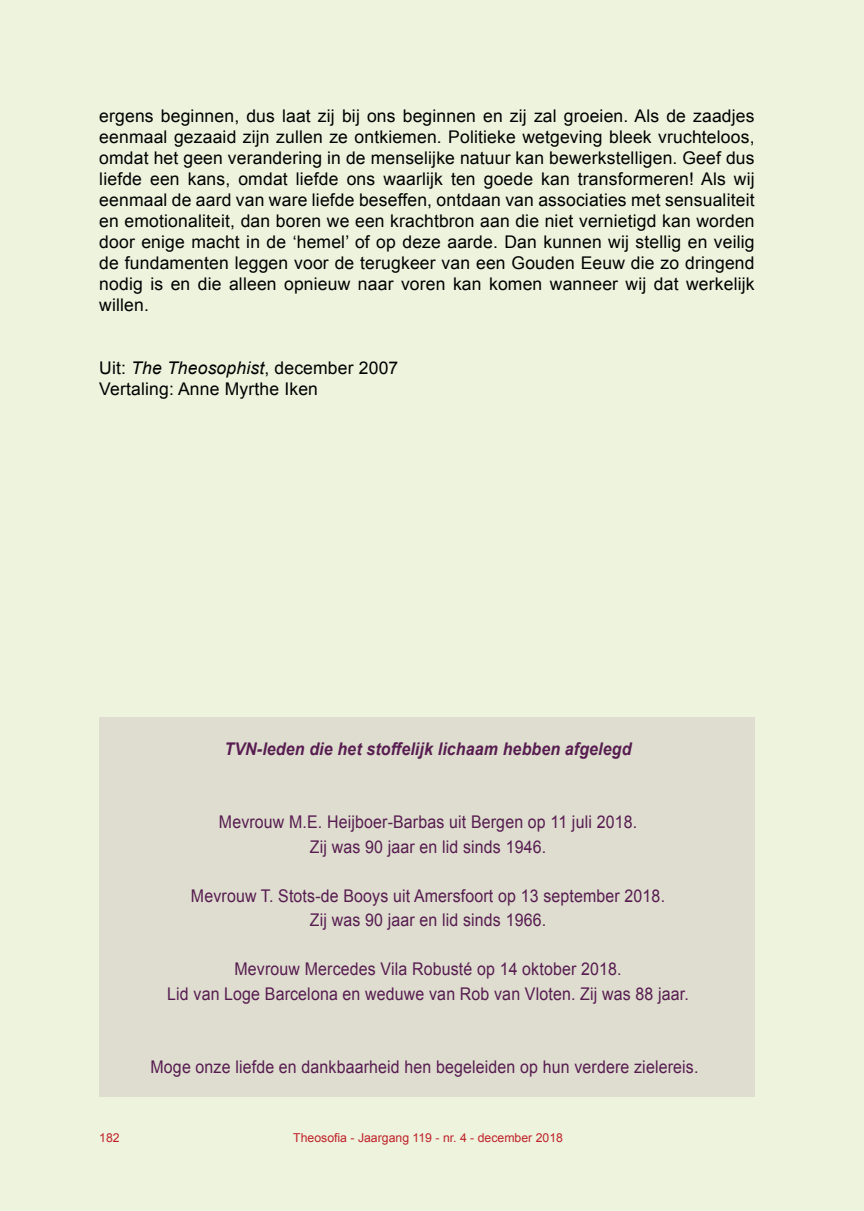
<style>
.page{position:relative;width:864px;height:1211px;background:#fff}
.page>*{position:absolute;margin:0;border:0;box-sizing:border-box;transform-origin:0 0}
.t1{font:17.5px/21px "Arial";letter-spacing:.01em;color:#000;text-align:justify}
.t2{font:17.5px/24.5px "Arial";letter-spacing:.01em;color:#571c50;text-align:center;scale:.91 1}
.t3{font:italic 700 17.5px "Arial";letter-spacing:.01em;color:#571c50;scale:.91 1}
.t4{font:12.25px "Arial";color:#ca082d}
.s1{font-style:italic}
</style>
<div class="page">
<div style="left:0;top:0;width:863px;height:1210px;background:#edf3dd"></div>
<hr style="left:863px;top:0;width:1px;height:1210px;background:#cabeda">
<div style="left:99px;top:717px;width:655px;height:379px;background:#deddcf"></div>
<p class="t1" style="left:99px;top:105px;width:656px">ergens beginnen, dus laat zij bij ons beginnen en zij zal groeien. Als de zaadjes eenmaal gezaaid zijn zullen ze ontkiemen. Politieke wetgeving bleek vruchteloos, omdat het geen verandering in de menselijke natuur kan bewerkstelligen. Geef dus liefde een kans, omdat liefde ons waarlijk ten goede kan transformeren! Als wij eenmaal de aard van ware liefde beseffen, ontdaan van associaties met sensualiteit en emotionaliteit, dan boren we een krachtbron aan die niet vernietigd kan worden door enige macht in de ‘hemel’ of op deze aarde. Dan kunnen wij stellig en veilig de fundamenten leggen voor de terugkeer van een Gouden Eeuw die zo dringend nodig is en die alleen opnieuw naar voren kan komen wanneer wij dat werkelijk willen.</p>
<p class="t1" style="left:99px;top:357px;width:300px">Uit: <span class="s1">The Theosophist</span>, december 2007<br>Vertaling: Anne Myrthe Iken</p>
<p class="t3" style="left:224px;top:738px;width:448px">TVN-leden die het stoffelijk lichaam hebben afgelegd</p>
<p class="t2" style="left:219px;top:809px;width:461px">Mevrouw M.E. Heijboer-Barbas uit Bergen op 11 juli 2018.<br>Zij was 90 jaar en lid sinds 1946.</p>
<p class="t2" style="left:191px;top:883px;width:522px">Mevrouw T. Stots-de Booys uit Amersfoort op 13 september 2018.<br>Zij was 90 jaar en lid sinds 1966.</p>
<p class="t2" style="left:167px;top:956px;width:574px">Mevrouw Mercedes Vila Robusté op 14 oktober 2018.<br>Lid van Loge Barcelona en weduwe van Rob van Vloten. Zij was 88 jaar.</p>
<p class="t2" style="left:150px;top:1054px;width:603px">Moge onze liefde en dankbaarheid hen begeleiden op hun verdere zielereis.</p>
<p class="t4" style="left:99px;top:1131px;width:22px">182</p>
<p class="t4" style="left:293px;top:1131px;width:271px">Theosofia - Jaargang 119 - nr. 4 - december 2018</p>
</div>
